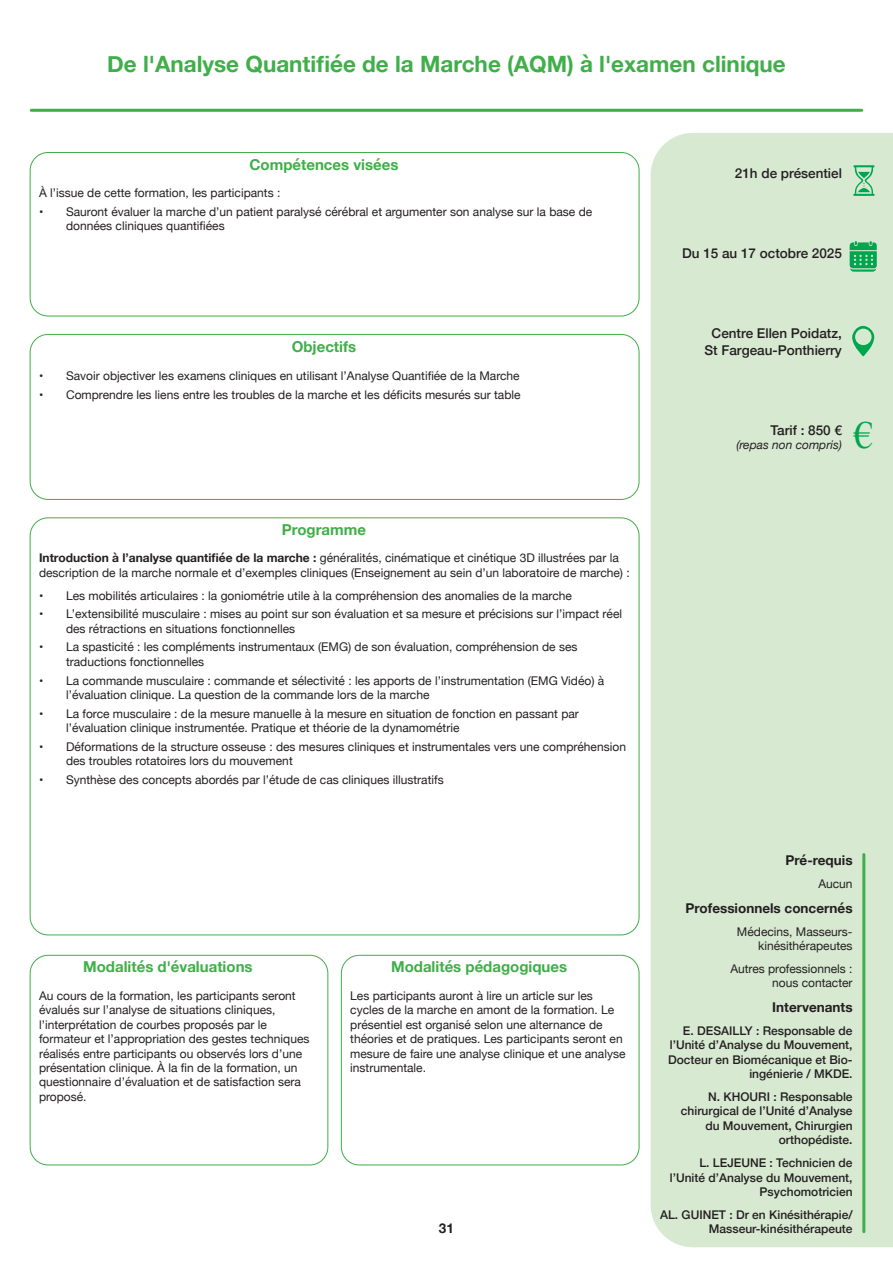
<style>
.page{position:relative;width:893px;height:1263px;background:#fff}
.page>*{position:absolute;margin:0;border:0;box-sizing:border-box;transform-origin:0 0}
.t1{font:38.4px "Times New Roman";color:#00a54f}
.t2{font:700 22.5px "Helvetica Neue";color:#40ae49}
.t3{font:700 15px "Helvetica Neue";color:#40ae49}
.t4{font:500 13.5px/16.2px "Helvetica Neue";color:#231f20;text-align:center}
.t5{font:700 13.5px "Helvetica Neue";color:#231f20}
.t6{font:12px/14.4px "Helvetica Neue";color:#231f20}
.t7{font:500 12px/14.4px "Helvetica Neue";color:#231f20;text-align:right}
.t8{font:italic 12px "Helvetica Neue";color:#231f20}
.s1{font-weight:700}
</style>
<div class="page">
<div style="left:30px;top:152px;width:609px;height:164px;border:1px solid #40ae49;border-radius:18px"></div>
<div style="left:30px;top:334px;width:609px;height:166px;border:1px solid #40ae49;border-radius:18px"></div>
<div style="left:30px;top:955px;width:298px;height:210px;border:1px solid #40ae49;border-radius:18px"></div>
<div style="left:341px;top:955px;width:298px;height:210px;border:1px solid #40ae49;border-radius:18px"></div>
<hr style="left:31px;top:109px;width:831px;height:3px;background:#40ae49">
<div style="left:651px;top:133px;width:242px;height:1114px;background:#d8e9d2"></div>
<svg style="left:853px;top:165px;width:22px;height:31px"></svg>
<svg style="left:850px;top:241px;width:27px;height:31px"></svg>
<hr style="left:862px;top:854px;width:3px;height:378px;background:#40ae49">
<svg style="left:852px;top:326px;width:22px;height:30px"></svg>
<h2 class="t2" style="left:107px;top:47px;width:680px">De l'Analyse Quantifiée de la Marche (AQM) à l'examen clinique</h2>
<p class="t3" style="left:250px;top:152px;width:150px">Compétences visées</p>
<p class="t6" style="left:39px;top:186px;width:243px">À l’issue de cette formation, les participants :</p>
<p class="t6" style="left:66px;top:205px;width:528px;text-indent:-27px">• Sauront évaluer la marche d’un patient paralysé cérébral et argumenter son analyse sur la base de données cliniques quantifiées</p>
<p class="t3" style="left:292px;top:334px;width:66px">Objectifs</p>
<p class="t6" style="left:39px;top:370px;width:482px">• Savoir objectiver les examens cliniques en utilisant l’Analyse Quantifiée de la Marche</p>
<p class="t6" style="left:39px;top:388px;width:483px">• Comprendre les liens entre les troubles de la marche et les déficits mesurés sur table</p>
<p class="t3" style="left:282px;top:518px;width:86px">Programme</p>
<p class="t6" style="left:39px;top:552px;width:592px"><span class="s1">Introduction à l’analyse quantifiée de la marche :</span> généralités, cinématique et cinétique 3D illustrées par la description de la marche normale et d’exemples cliniques (Enseignement au sein d’un laboratoire de marche) :</p>
<p class="t6" style="left:39px;top:589px;width:534px">• Les mobilités articulaires : la goniométrie utile à la compréhension des anomalies de la marche</p>
<p class="t6" style="left:66px;top:608px;width:558px;text-indent:-27px">• L’extensibilité musculaire : mises au point sur son évaluation et sa mesure et précisions sur l’impact réel des rétractions en situations fonctionnelles</p>
<p class="t6" style="left:66px;top:641px;width:513px;text-indent:-27px">• La spasticité : les compléments instrumentaux (EMG) de son évaluation, compréhension de ses traductions fonctionnelles</p>
<p class="t6" style="left:66px;top:674px;width:540px;text-indent:-27px">• La commande musculaire : commande et sélectivité : les apports de l’instrumentation (EMG Vidéo) à l’évaluation clinique. La question de la commande lors de la marche</p>
<p class="t6" style="left:66px;top:707px;width:514px;text-indent:-27px">• La force musculaire : de la mesure manuelle à la mesure en situation de fonction en passant par l’évaluation clinique instrumentée. Pratique et théorie de la dynamométrie</p>
<p class="t6" style="left:66px;top:740px;width:561px;text-indent:-27px">• Déformations de la structure osseuse : des mesures cliniques et instrumentales vers une compréhension des troubles rotatoires lors du mouvement</p>
<p class="t6" style="left:39px;top:773px;width:406px">• Synthèse des concepts abordés par l’étude de cas cliniques illustratifs</p>
<p class="t3" style="left:83px;top:955px;width:171px">Modalités d'évaluations</p>
<p class="t6" style="left:39px;top:989px;width:272px">Au cours de la formation, les participants seront évalués sur l’analyse de situations cliniques, l’interprétation de courbes proposés par le formateur et l’appropriation des gestes techniques réalisés entre participants ou observés lors d’une présentation clinique. À la fin de la formation, un questionnaire d’évaluation et de satisfaction sera proposé.</p>
<p class="t3" style="left:391px;top:955px;width:178px">Modalités pédagogiques</p>
<p class="t6" style="left:350px;top:989px;width:277px">Les participants auront à lire un article sur les cycles de la marche en amont de la formation. Le présentiel est organisé selon une alternance de théories et de pratiques. Les participants seront en mesure de faire une analyse clinique et une analyse instrumentale.</p>
<p class="t5" style="left:439px;top:1218px;width:17px">31</p>
<p class="t4" style="left:735px;top:164px;width:109px">21h de présentiel</p>
<p class="t4" style="left:682px;top:244px;width:161px">Du 15 au 17 octobre 2025</p>
<p class="t4" style="left:704px;top:324px;width:139px">Centre Ellen Poidatz,<br>St Fargeau-Ponthierry</p>
<p class="t4" style="left:770px;top:421px;width:73px">Tarif : 850 €</p>
<p class="t8" style="left:736px;top:436px;width:107px">(repas non compris)</p>
<h1 class="t1" style="left:854px;top:409px;width:21px">€</h1>
<p class="t5" style="left:785px;top:850px;width:69px">Pré-requis</p>
<p class="t6" style="left:818px;top:877px;width:36px">Aucun</p>
<p class="t5" style="left:686px;top:897px;width:168px">Professionnels concernés</p>
<p class="t6" style="left:737px;top:925px;width:117px;text-align:right">Médecins, Masseurs&shy;kinésithérapeutes</p>
<p class="t6" style="left:730px;top:962px;width:124px;text-align:right">Autres professionnels : nous contacter</p>
<p class="t5" style="left:772px;top:996px;width:82px">Intervenants</p>
<p class="t7" style="left:668px;top:1022px;width:186px">E. DESAILLY : Responsable de l’Unité d’Analyse du Mouvement,<br>Docteur en Biomécanique et Bio&shy;ingénierie / MKDE.</p>
<p class="t7" style="left:681px;top:1088px;width:173px">N. KHOURI : Responsable chirurgical de l’Unité d’Analyse du Mouvement, Chirurgien orthopédiste.</p>
<p class="t7" style="left:670px;top:1155px;width:184px">L. LEJEUNE : Technicien de l’Unité d’Analyse du Mouvement,<br>Psychomotricien</p>
<p class="t7" style="left:660px;top:1206px;width:194px">AL. GUINET : Dr en Kinésithérapie/<br>Masseur-kinésithérapeute</p>
</div>
